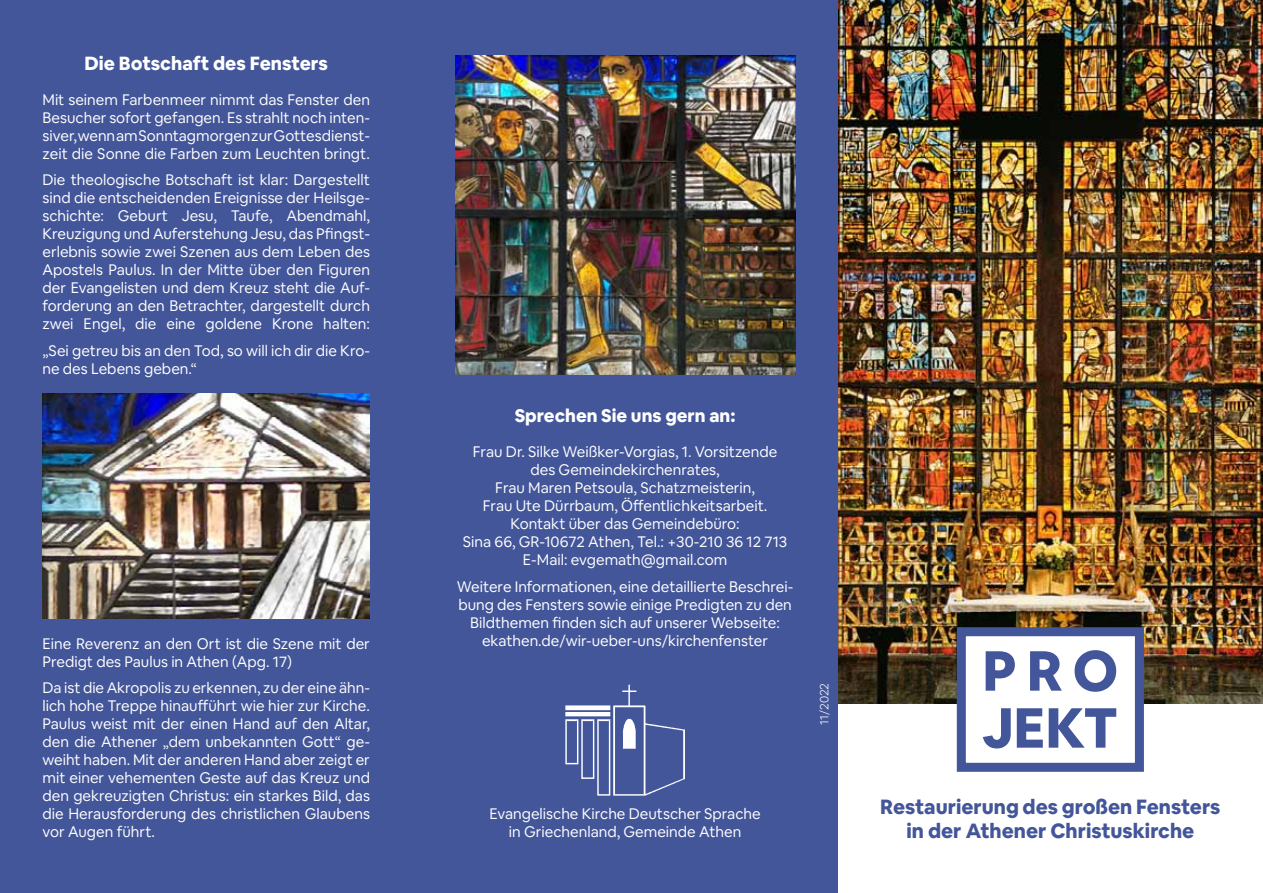
<style>
.page{position:relative;width:1263px;height:893px;background:#fff}
.page>*{position:absolute;margin:0;border:0;box-sizing:border-box;transform-origin:0 0}
.t1{font:800 55.5px/57px "Airbnb Cereal App";letter-spacing:-.005em;color:#435699}
.t2{font:800 20.25px/24.3px "Airbnb Cereal App";color:#435699;text-align:center}
.t3{font:800 18.75px "Airbnb Cereal App";color:#fff}
.t4{font:800 18px "Airbnb Cereal App";color:#fff}
.t5{font:15px/18px "Airbnb Cereal App";color:#fff;text-align:center}
.t6{font:300 12px "Airbnb Cereal App";color:#fff}
</style>
<div class="page">
<img style="left:838px;top:0;width:425px;height:704px">
<div style="left:0;top:0;width:838px;height:893px;background:#435699"></div>
<div style="left:957px;top:627px;width:187px;height:145px;background:#fff;border:9px solid #435699"></div>
<img style="left:455px;top:55px;width:340px;height:319px">
<img style="left:566px;top:685px;width:119px;height:110px">
<img style="left:43px;top:393px;width:327px;height:226px">
<p class="t3" style="left:85px;top:51px;width:245px">Die Botschaft des Fensters</p>
<p class="t5" style="left:43px;top:91px;width:329px;text-align:justify">Mit seinem Farbenmeer nimmt das Fenster den Besucher sofort gefangen. Es strahlt noch inten&shy;siver, wenn am Sonntagmorgen zur Gottesdienst&shy;zeit die Sonne die Farben zum Leuchten bringt.</p>
<p class="t5" style="left:43px;top:171px;width:329px;text-align:justify">Die theologische Botschaft ist klar: Dargestellt sind die entscheidenden Ereignisse der Heilsge&shy;schichte: Geburt Jesu, Taufe, Abendmahl, Kreuzigung und Auferstehung Jesu, das Pfingst&shy;erlebnis sowie zwei Szenen aus dem Leben des Apostels Paulus. In der Mitte über den Figuren der Evangelisten und dem Kreuz steht die Auf&shy;forderung an den Betrachter, dargestellt durch zwei Engel, die eine goldene Krone halten:</p>
<p class="t5" style="left:43px;top:342px;width:329px;text-align:left">„Sei getreu bis an den Tod, so will ich dir die Kro&shy;ne des Lebens geben.“</p>
<p class="t5" style="left:43px;top:635px;width:329px;text-align:left">Eine Reverenz an den Ort ist die Szene mit der<br>Predigt des Paulus in Athen (Apg. 17)</p>
<p class="t5" style="left:43px;top:679px;width:329px;text-align:justify">Da ist die Akropolis zu erkennen, zu der eine ähn&shy;lich hohe Treppe hinaufführt wie hier zur Kirche.<br>Paulus weist mit der einen Hand auf den Altar, den die Athener „dem unbekannten Gott“ ge&shy;weiht haben. Mit der anderen Hand aber zeigt er mit einer vehementen Geste auf das Kreuz und den gekreuzigten Christus: ein starkes Bild, das die Herausforderung des christlichen Glaubens vor Augen führt.</p>
<p class="t4" style="left:515px;top:404px;width:222px">Sprechen Sie uns gern an:</p>
<p class="t5" style="left:463px;top:443px;width:326px">Frau Dr. Silke Weißker-Vorgias, 1. Vorsitzende des Gemeindekirchenrates,<br>Frau Maren Petsoula, Schatzmeisterin,<br>Frau Ute Dürrbaum, Öffentlichkeitsarbeit.<br>Kontakt über das Gemeindebüro:<br>Sina 66, GR-10672 Athen, Tel.: +30-210 36 12 713<br>E-Mail: evgemath@gmail.com</p>
<p class="t5" style="left:457px;top:577px;width:338px">Weitere Informationen, eine detaillierte Beschrei&shy;bung des Fensters sowie einige Predigten zu den Bildthemen finden sich auf unserer Webseite: ekathen.de/wir-ueber-uns/kirchenfenster</p>
<p class="t6" style="left:817px;top:725px;width:43px;rotate:-90deg">11/2022</p>
<p class="t5" style="left:489px;top:805px;width:273px">Evangelische Kirche Deutscher Sprache in Griechenland, Gemeinde Athen</p>
<h1 class="t1" style="left:982px;top:643px;width:138px">PRO<br>JEKT</h1>
<h2 class="t2" style="left:880px;top:794px;width:342px">Restaurierung des großen Fensters in der Athener Christuskirche</h2>
</div>
